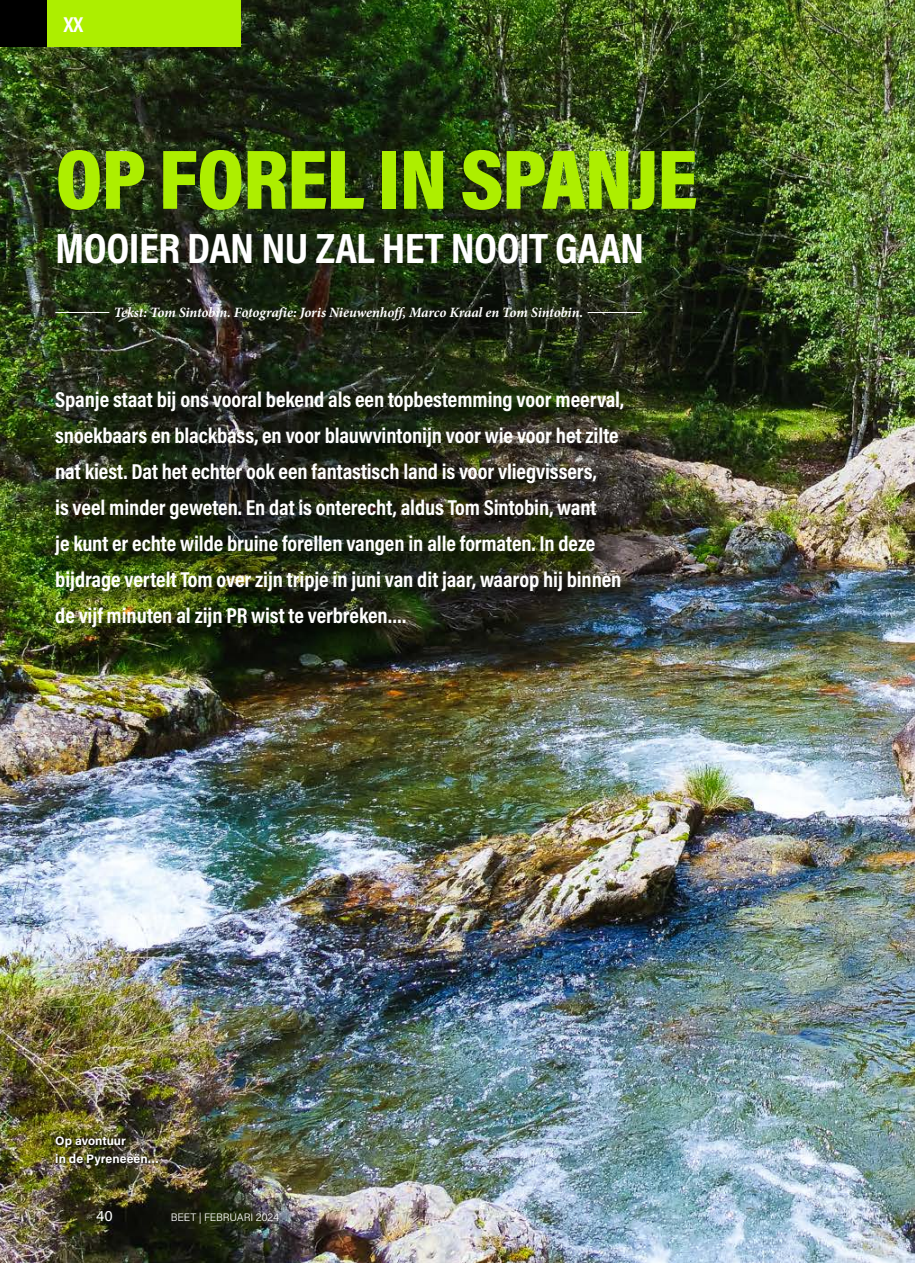
<style>
.page{position:relative;width:915px;height:1263px;background:#fff}
.page>*{position:absolute;margin:0;border:0;box-sizing:border-box;transform-origin:0 0}
.t1{font:900 85.5px "Acumin Pro Cond";letter-spacing:-.015em;color:#adee00;scale:1.05 1}
.t2{font:700 42.75px "Acumin Pro Cond";letter-spacing:-.015em;color:#fff;scale:1.05 1}
.t3{font:700 21.75px/36px "Acumin Pro Cond";letter-spacing:-.005em;color:#fff}
.t4{font:15px "Acumin Pro";color:#fff}
.t5{font:italic 700 14.25px "Minion Pro";letter-spacing:-.01em;color:#fff}
.t6{font:700 12.3px/18px "Acumin Pro";color:#fff}
.t7{font:300 10.8px "Acumin Pro";letter-spacing:-.015em;color:#fff}
</style>
<div class="page">
<img style="left:0;top:0;width:914px;height:1263px">
<div style="left:0;top:0;width:47px;height:47px;background:#000"></div>
<div style="left:47px;top:0;width:193px;height:47px;background:#adee00"></div>
<div style="left:58px;top:394px;width:583px;height:251px;background:#000;opacity:.75"></div>
<div style="left:118px;top:309px;width:481px;height:29px;background:#000;opacity:.75"></div>
<hr style="left:55px;top:312px;width:54px;height:1px;background:#fff">
<hr style="left:587px;top:312px;width:54px;height:1px;background:#fff">
<img style="left:55px;top:1136px;width:106px;height:32px">
<p class="t3" style="left:64px;top:6px;width:21px">XX</p>
<h1 class="t1" style="left:55px;top:123px;width:613px">OP FOREL IN SPANJE</h1>
<h2 class="t2" style="left:55px;top:220px;width:562px">MOOIER DAN NU ZAL HET NOOIT GAAN</h2>
<p class="t5" style="left:114px;top:302px;width:470px">Tekst: Tom Sintobin. Fotografie: Joris Nieuwenhoff, Marco Kraal en Tom Sintobin.</p>
<p class="t3" style="left:55px;top:381px;width:570px">Spanje staat bij ons vooral bekend als een topbestemming voor meerval, snoekbaars en blackbass, en voor blauwvintonijn voor wie voor het zilte nat kiest. Dat het echter ook een fantastisch land is voor vliegvissers,<br>is veel minder geweten. En dat is onterecht, aldus Tom Sintobin, want<br>je kunt er echte wilde bruine forellen vangen in alle formaten. In deze bijdrage vertelt Tom over zijn tripje in juni van dit jaar, waarop hij binnen de vijf minuten al zijn PR wist te verbreken….</p>
<p class="t6" style="left:55px;top:1131px;width:105px">Op avontuur<br>in de Pyreneeën…</p>
<p class="t4" style="left:96px;top:1205px;width:18px">40</p>
<p class="t7" style="left:171px;top:1210px;width:110px">BEET | FEBRUARI 2024</p>
</div>
